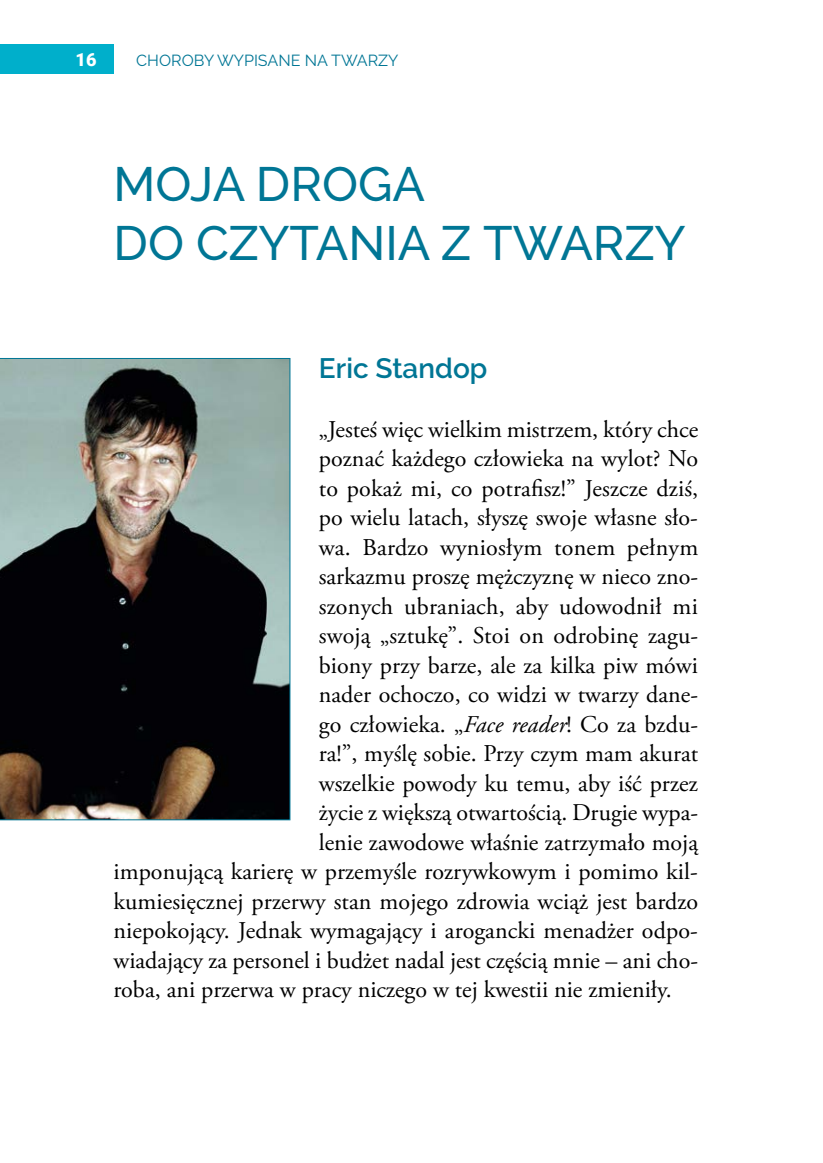
<style>
.page{position:relative;width:823px;height:1163px;background:#fff}
.page>*{position:absolute;margin:0;border:0;box-sizing:border-box;transform-origin:0 0}
.t1{font:500 48px/59px "Raleway";color:#007695}
.t2{font:600 28px "Raleway";color:#007695}
.t3{font:24px "Adobe Garamond Pro";letter-spacing:.005em;color:#000}
.t4{font:900 18px "Roboto";color:#fff}
.t5{font:16px "Raleway";color:#007695}
.s1{font-style:italic}
</style>
<div class="page">
<svg style="left:0;top:358px;width:290px;height:462px;background:#484c4a"></svg>
<div style="left:0;top:44px;width:113px;height:30px;background:#00afcb"></div>
<p class="t4" style="left:76px;top:47px;width:22px">16</p>
<p class="t5" style="left:136px;top:51px;width:263px">CHOROBY WYPISANE NA TWARZY</p>
<h1 class="t1" style="left:113px;top:154px;width:573px">MOJA DROGA<br>DO CZYTANIA Z TWARZY</h1>
<p class="t2" style="left:318px;top:352px;width:170px">Eric Standop</p>
<p class="t3" style="left:318px;top:415px;width:381px">„Jesteś więc wielkim mistrzem, który chce</p>
<p class="t3" style="left:318px;top:444px;width:380px">poznać każdego człowieka na wylot? No</p>
<p class="t3" style="left:318px;top:473px;width:381px">to pokaż mi, co potrafisz!” Jeszcze dziś,</p>
<p class="t3" style="left:318px;top:503px;width:380px">po wielu latach, słyszę swoje własne sło-</p>
<p class="t3" style="left:318px;top:532px;width:381px">wa. Bardzo wyniosłym tonem pełnym</p>
<p class="t3" style="left:318px;top:562px;width:380px">sarkazmu proszę mężczyznę w nieco zno-</p>
<p class="t3" style="left:318px;top:591px;width:380px">szonych ubraniach, aby udowodnił mi</p>
<p class="t3" style="left:318px;top:621px;width:380px">swoją „sztukę”. Stoi on odrobinę zagu-</p>
<p class="t3" style="left:318px;top:650px;width:380px">biony przy barze, ale za kilka piw mówi</p>
<p class="t3" style="left:318px;top:680px;width:380px">nader ochoczo, co widzi w twarzy dane-</p>
<p class="t3" style="left:318px;top:709px;width:380px">go człowieka. „<span class="s1">Face reader</span>! Co za bzdu-</p>
<p class="t3" style="left:318px;top:739px;width:380px">ra!”, myślę sobie. Przy czym mam akurat</p>
<p class="t3" style="left:318px;top:768px;width:380px">wszelkie powody ku temu, aby iść przez</p>
<p class="t3" style="left:318px;top:798px;width:380px">życie z większą otwartością. Drugie wypa-</p>
<p class="t3" style="left:318px;top:827px;width:380px">lenie zawodowe właśnie zatrzymało moją</p>
<p class="t3" style="left:113px;top:857px;width:585px">imponującą karierę w przemyśle rozrywkowym i pomimo kil-</p>
<p class="t3" style="left:113px;top:886px;width:585px">kumiesięcznej przerwy stan mojego zdrowia wciąż jest bardzo</p>
<p class="t3" style="left:113px;top:916px;width:585px">niepokojący. Jednak wymagający i arogancki menadżer odpo-</p>
<p class="t3" style="left:113px;top:945px;width:585px">wiadający za personel i budżet nadal jest częścią mnie – ani cho-</p>
<p class="t3" style="left:113px;top:974px;width:559px">roba, ani przerwa w pracy niczego w tej kwestii nie zmieniły.</p>
</div>
